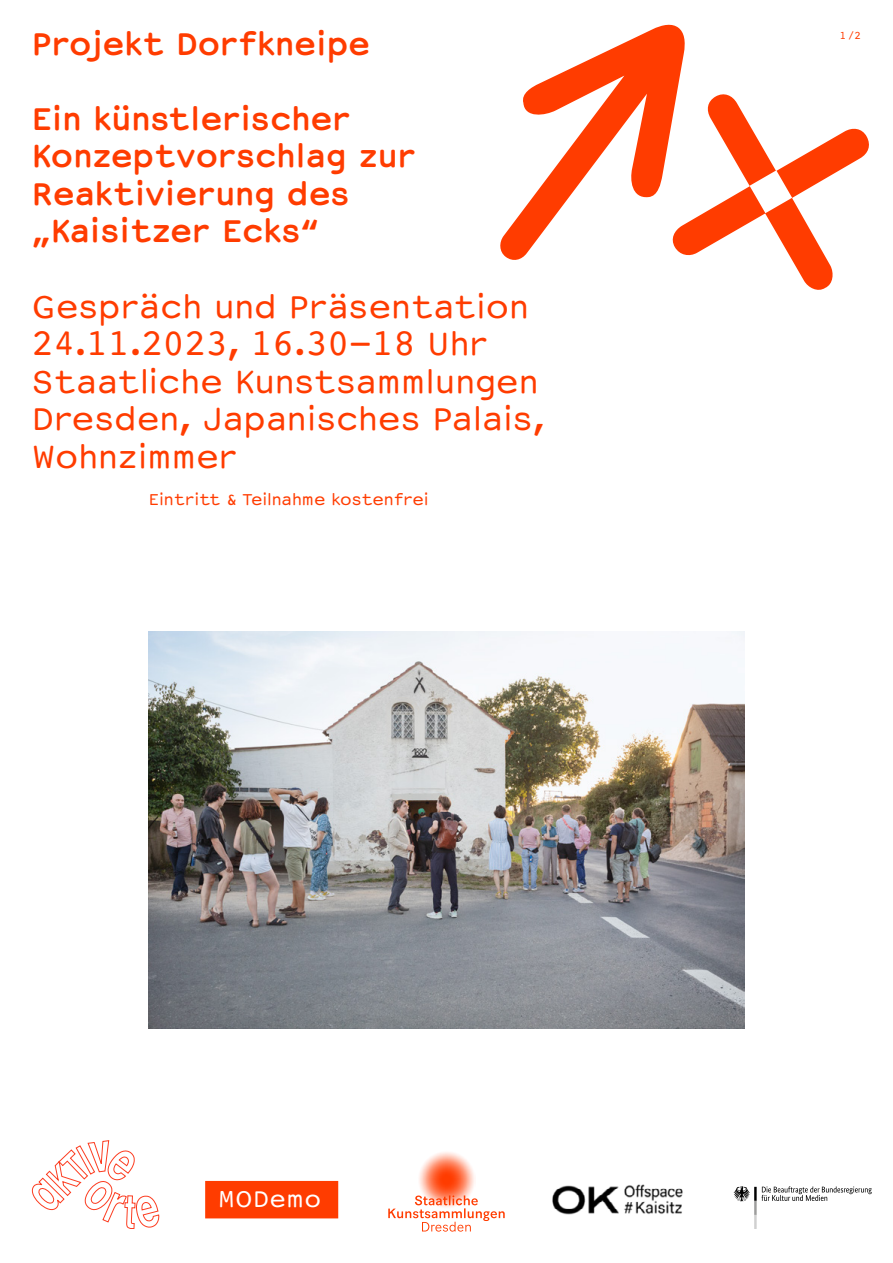
<style>
.page{position:relative;width:893px;height:1263px;background:#fff}
.page>*{position:absolute;margin:0;border:0;box-sizing:border-box;transform-origin:0 0}
.t1{font:37.5px/37.5px "Courier Sans";color:#ff3c00}
.t2{font:700 37.5px/37.5px "Courier Sans 2";color:#ff3c00}
.t3{font:27px "Courier Sans";letter-spacing:.02em;color:#fff}
.t4{font:18.75px "Courier Sans";color:#ff3c00}
.t5{font:11.25px "Courier Sans";color:#ff3c00}
</style>
<div class="page">
<svg style="left:500px;top:24px;width:369px;height:266px"></svg>
<img style="left:149px;top:631px;width:595px;height:397px">
<svg style="left:31px;top:1140px;width:128px;height:89px"></svg>
<img style="left:419px;top:1152px;width:56px;height:43px">
<svg style="left:388px;top:1195px;width:117px;height:36px"></svg>
<svg style="left:733px;top:1186px;width:139px;height:43px"></svg>
<div style="left:205px;top:1181px;width:133px;height:37px;background:#ff3c00"></div>
<img style="left:552px;top:1184px;width:131px;height:31px">
<p class="t2" style="left:32px;top:6px;width:340px;line-height:75px">Projekt Dorfkneipe<br>Ein künstlerischer</p>
<p class="t2" style="left:32px;top:137px;width:385px">Konzeptvorschlag zur<br>Reaktivierung des „Kaisitzer Ecks“</p>
<p class="t1" style="left:32px;top:287px;width:514px">Gespräch und Präsentation<br>24.11.2023, 16.30–18 Uhr<br>Staatliche Kunstsammlungen<br>Dresden, Japanisches Palais,<br>Wohnzimmer</p>
<p class="t4" style="left:149px;top:489px;width:281px">Eintritt &amp; Teilnahme kostenfrei</p>
<p class="t3" style="left:218px;top:1184px;width:105px">MODemo</p>
<p class="t5" style="left:840px;top:30px;width:23px">1/2</p>
</div>
